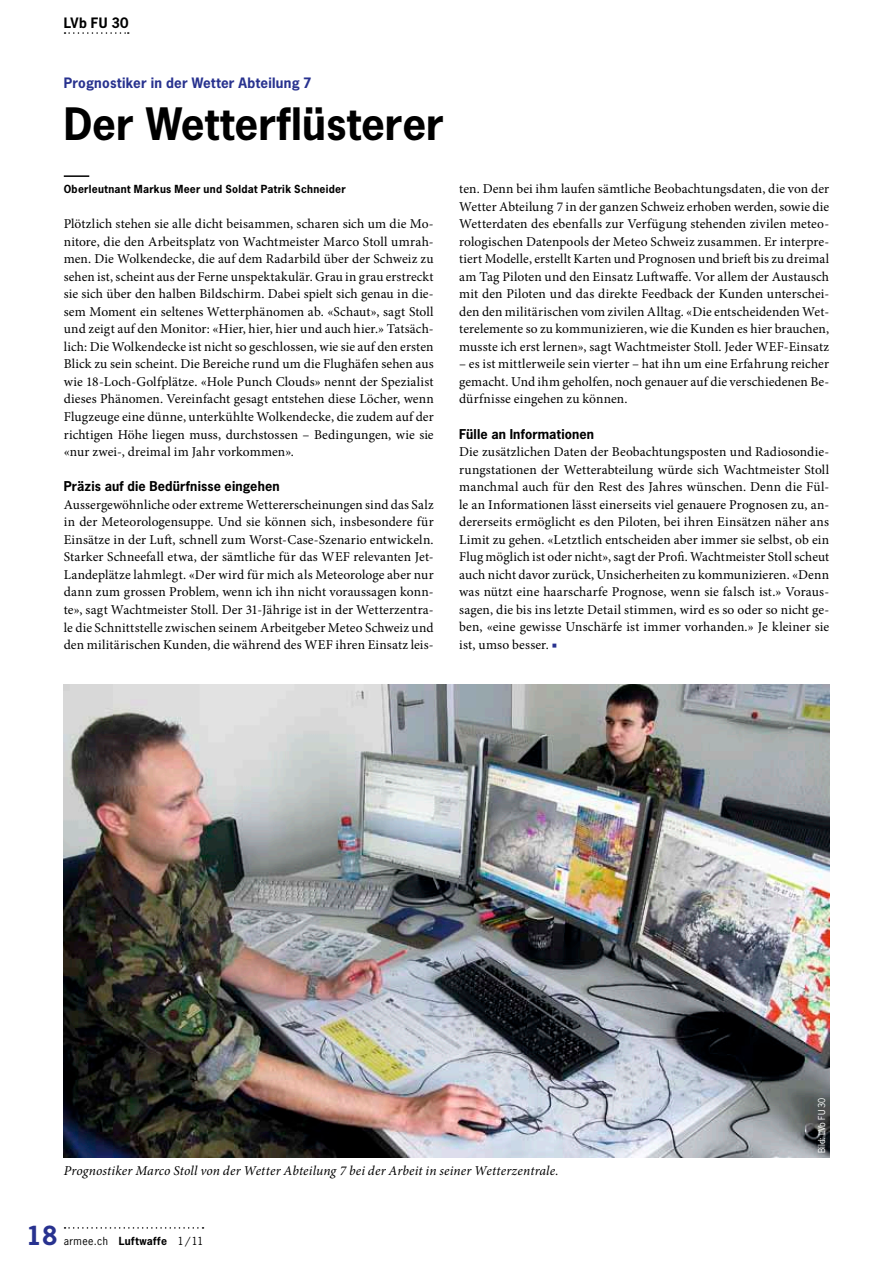
<style>
.page{position:relative;width:893px;height:1263px;background:#fff}
.page>*{position:absolute;margin:0;border:0;box-sizing:border-box;transform-origin:0 0}
.t1{font:700 42px "News Gothic Std";color:#000}
.t2{font:700 24.75px "News Gothic Std";color:#28328f}
.t3{font:13.5px/17.5px "Minion Pro";letter-spacing:.01em;color:#000;text-align:justify}
.t4{font:italic 13.5px "Minion Pro";letter-spacing:.01em;color:#000}
.t5{font:700 13.5px "News Gothic Std";letter-spacing:.02em;color:#28328f}
.t6{font:700 13.5px "News Gothic Std";letter-spacing:.015em;color:#000}
.t7{font:700 12.75px "News Gothic Std";letter-spacing:.01em;color:#000}
.t8{font:700 10.5px "News Gothic Std";letter-spacing:.025em;color:#000}
.t9{font:10.5px "News Gothic Std";letter-spacing:.045em;color:#000}
.t10{font:9px "News Gothic Std";letter-spacing:.005em;color:#fff}
.s1{color:#28328f}
.s2{font-weight:700}
</style>
<div class="page">
<svg style="left:65px;top:1227px;width:139px;height:2px"></svg>
<svg style="left:65px;top:32px;width:64px;height:2px"></svg>
<hr style="left:64px;top:175px;width:25px;height:2px;background:#000">
<img style="left:64px;top:684px;width:765px;height:474px">
<p class="t6" style="left:64px;top:14px;width:66px">LVb FU 30</p>
<p class="t5" style="left:64px;top:74px;width:249px">Prognostiker in der Wetter Abteilung 7</p>
<h1 class="t1" style="left:64px;top:97px;width:382px">Der Wetterflüsterer</h1>
<p class="t8" style="left:64px;top:182px;width:284px">Oberleutnant Markus Meer und Soldat Patrik Schneider</p>
<p class="t3" style="left:64px;top:215px;width:371px">Plötzlich stehen sie alle dicht beisammen, scharen sich um die Mo&shy;nitore, die den Arbeitsplatz von Wachtmeister Marco Stoll umrah&shy;men. Die Wolkendecke, die auf dem Radarbild über der Schweiz zu sehen ist, scheint aus der Ferne unspektakulär. Grau in grau erstreckt sie sich über den halben Bildschirm. Dabei spielt sich genau in die&shy;sem Moment ein seltenes Wetterphänomen ab. «Schaut», sagt Stoll und zeigt auf den Monitor: «Hier, hier, hier und auch hier.» Tatsäch&shy;lich: Die Wolkendecke ist nicht so geschlossen, wie sie auf den ersten Blick zu sein scheint. Die Bereiche rund um die Flughäfen sehen aus wie 18-Loch-Golfplätze. «Hole Punch Clouds» nennt der Spezialist dieses Phänomen. Vereinfacht gesagt entstehen diese Löcher, wenn Flugzeuge eine dünne, unterkühlte Wolkendecke, die zudem auf der richtigen Höhe liegen muss, durchstossen – Bedingungen, wie sie «nur zwei-, dreimal im Jahr vorkommen».</p>
<p class="t7" style="left:64px;top:478px;width:217px">Präzis auf die Bedürfnisse eingehen</p>
<p class="t3" style="left:64px;top:496px;width:371px">Aussergewöhnliche oder extreme Wettererscheinungen sind das Salz in der Meteorologensuppe. Und sie können sich, insbesondere für Einsätze in der Luft, schnell zum Worst-Case-Szenario entwickeln.<br>Starker Schneefall etwa, der sämtliche für das WEF relevanten Jet-Landeplätze lahmlegt. «Der wird für mich als Meteorologe aber nur dann zum grossen Problem, wenn ich ihn nicht voraussagen konn&shy;te», sagt Wachtmeister Stoll. Der 31-Jährige ist in der Wetterzentra&shy;le die Schnittstelle zwischen seinem Arbeitgeber Meteo Schweiz und den militärischen Kunden, die während des WEF ihren Einsatz leis-</p>
<p class="t3" style="left:459px;top:180px;width:371px">ten. Denn bei ihm laufen sämtliche Beobachtungsdaten, die von der Wetter Abteilung 7 in der ganzen Schweiz erhoben werden, sowie die Wetterdaten des ebenfalls zur Verfügung stehenden zivilen meteo&shy;rologischen Datenpools der Meteo Schweiz zusammen. Er interpre&shy;tiert Modelle, erstellt Karten und Prognosen und brieft bis zu dreimal am Tag Piloten und den Einsatz Luftwaffe. Vor allem der Austausch mit den Piloten und das direkte Feedback der Kunden unterschei&shy;den den militärischen vom zivilen Alltag. «Die entscheidenden Wet&shy;terelemente so zu kommunizieren, wie die Kunden es hier brauchen, musste ich erst lernen», sagt Wachtmeister Stoll. Jeder WEF-Einsatz</p>
<p class="t3" style="left:459px;top:355px;width:371px">– es ist mittlerweile sein vierter – hat ihn um eine Erfahrung reicher gemacht. Und ihm geholfen, noch genauer auf die verschiedenen Be&shy;dürfnisse eingehen zu können.</p>
<p class="t7" style="left:459px;top:425px;width:136px">Fülle an Informationen</p>
<p class="t3" style="left:459px;top:443px;width:371px">Die zusätzlichen Daten der Beobachtungsposten und Radiosondie&shy;rungstationen der Wetterabteilung würde sich Wachtmeister Stoll manchmal auch für den Rest des Jahres wünschen. Denn die Fül&shy;le an Informationen lässt einerseits viel genauere Prognosen zu, an&shy;dererseits ermöglicht es den Piloten, bei ihren Einsätzen näher ans Limit zu gehen. «Letztlich entscheiden aber immer sie selbst, ob ein Flug möglich ist oder nicht», sagt der Profi. Wachtmeister Stoll scheut auch nicht davor zurück, Unsicherheiten zu kommunizieren. «Denn was nützt eine haarscharfe Prognose, wenn sie falsch ist.» Voraus&shy;sagen, die bis ins letzte Detail stimmen, wird es so oder so nicht ge&shy;ben, «eine gewisse Unschärfe ist immer vorhanden.» Je kleiner sie ist, umso besser. <span class="s1">■</span></p>
<p class="t10" style="left:816px;top:1153px;width:57px;rotate:-90deg">Bild: LVb FU 30</p>
<p class="t4" style="left:64px;top:1162px;width:496px">Prognostiker Marco Stoll von der Wetter Abteilung 7 bei der Arbeit in seiner Wetterzentrale.</p>
<h2 class="t2" style="left:27px;top:1220px;width:32px">18</h2>
<p class="t9" style="left:64px;top:1235px;width:141px">armee.ch <span class="s2">Luftwaffe</span> 1 / 11</p>
</div>
